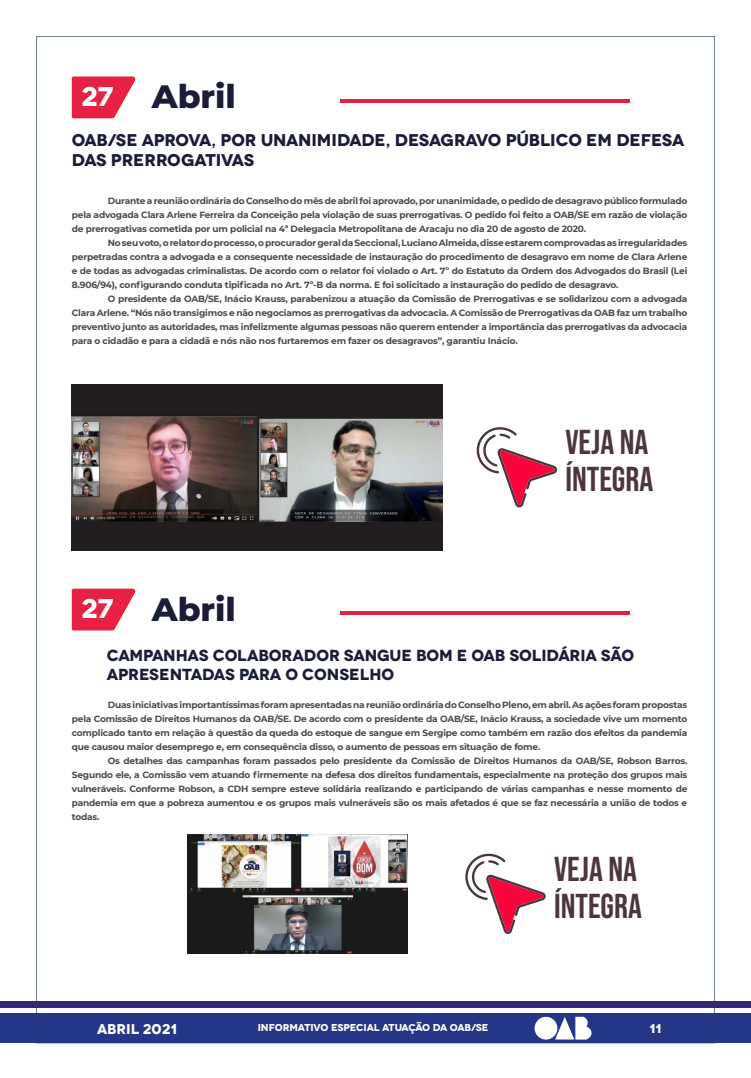
<style>
.page{position:relative;width:751px;height:1078px;background:#fff}
.page>*{position:absolute;margin:0;border:0;box-sizing:border-box;transform-origin:0 0}
.t1{font:34.5px/37.2px "Bebas Neue";color:#4d363b}
.t2{font:800 33px "Montserrat";color:#191d38}
.t3{font:700 17px/20.4px "Novecentowide";letter-spacing:-.01em;color:#191d38}
.t4{font:700 16px/19.2px "Novecentowide";letter-spacing:-.01em;color:#191d38}
.t5{font:700 14.2px "Novecentowide";color:#fff}
.t6{font:700 12.7px "Novecentowide";color:#fff}
.t7{font:700 10px "Novecentowide";letter-spacing:-.02em;color:#fff}
.t8{font:700 9px "Montserrat";letter-spacing:-.02em;color:#484c4b}
.s1{font-family:"Novecentowide";font-weight:700;font-size:27px;color:#fff}
</style>
<div class="page">
<div style="left:0;top:1012px;width:750px;height:30px;background:#263686"></div>
<div style="left:0;top:1000px;width:750px;height:6px;background:#322875"></div>
<svg style="left:534px;top:1016px;width:57px;height:23px"></svg>
<svg style="left:72px;top:76px;width:63px;height:42px;background:#ea445f"></svg>
<hr style="left:340px;top:99px;width:289px;height:3px;background:#e62141">
<img style="left:72px;top:384px;width:370px;height:166px">
<svg style="left:72px;top:588px;width:63px;height:42px;background:#ea4560"></svg>
<hr style="left:340px;top:611px;width:289px;height:3px;background:#e62141">
<img style="left:187px;top:834px;width:220px;height:118px">
<svg style="left:476px;top:427px;width:81px;height:80px"></svg>
<svg style="left:465px;top:853px;width:80px;height:80px"></svg>
<h2 class="t2" style="left:81px;top:72px;width:156px"><span class="s1">27</span> Abril</h2>
<h3 class="t3" style="left:72px;top:130px;width:613px">OAB/SE APROVA, POR UNANIMIDADE, DESAGRAVO PÚBLICO EM DEFESA<br>DAS PRERROGATIVAS</h3>
<p class="t8" style="left:108px;top:194px;width:580px">Durante a reunião ordinária do Conselho do mês de abril foi aprovado, por unanimidade, o pedido de desagravo público formulado</p>
<p class="t8" style="left:72px;top:208px;width:616px">pela advogada Clara Arlene Ferreira da Conceição pela violação de suas prerrogativas. O pedido foi feito a OAB/SE em razão de violação</p>
<p class="t8" style="left:72px;top:222px;width:515px">de prerrogativas cometida por um policial na 4ª Delegacia Metropolitana de Aracaju no dia 20 de agosto de 2020.</p>
<p class="t8" style="left:108px;top:236px;width:580px">No seu voto, o relator do processo, o procurador geral da Seccional, Luciano Almeida, disse estarem comprovadas as irregularidades</p>
<p class="t8" style="left:72px;top:250px;width:616px">perpetradas contra a advogada e a consequente necessidade de instauração do procedimento de desagravo em nome de Clara Arlene</p>
<p class="t8" style="left:72px;top:264px;width:616px">e de todas as advogadas criminalistas. De acordo com o relator foi violado o Art. 7º do Estatuto da Ordem dos Advogados do Brasil (Lei</p>
<p class="t8" style="left:72px;top:278px;width:548px">8.906/94), configurando conduta tipificada no Art. 7º-B da norma. E foi solicitado a instauração do pedido de desagravo.</p>
<p class="t8" style="left:108px;top:292px;width:580px">O presidente da OAB/SE, Inácio Krauss, parabenizou a atuação da Comissão de Prerrogativas e se solidarizou com a advogada</p>
<p class="t8" style="left:72px;top:306px;width:616px">Clara Arlene. “Nós não transigimos e não negociamos as prerrogativas da advocacia. A Comissão de Prerrogativas da OAB faz um trabalho</p>
<p class="t8" style="left:72px;top:320px;width:616px">preventivo junto as autoridades, mas infelizmente algumas pessoas não querem entender a importância das prerrogativas da advocacia</p>
<p class="t8" style="left:72px;top:334px;width:447px">para o cidadão e para a cidadã e nós não nos furtaremos em fazer os desagravos”, garantiu Inácio.</p>
<h2 class="t2" style="left:81px;top:584px;width:156px"><span class="s1">27</span> Abril</h2>
<h1 class="t1" style="left:565px;top:423px;width:89px">VEJA NA<br>ÍNTEGRA</h1>
<h3 class="t4" style="left:107px;top:645px;width:528px">CAMPANHAS COLABORADOR SANGUE BOM E OAB SOLIDÁRIA SÃO<br>APRESENTADAS PARA O CONSELHO</h3>
<p class="t8" style="left:108px;top:697px;width:580px">Duas iniciativas importantíssimas foram apresentadas na reunião ordinária do Conselho Pleno, em abril. As ações foram propostas</p>
<p class="t8" style="left:72px;top:711px;width:616px">pela Comissão de Direitos Humanos da OAB/SE. De acordo com o presidente da OAB/SE, Inácio Krauss, a sociedade vive um momento</p>
<p class="t8" style="left:72px;top:725px;width:616px">complicado tanto em relação à questão da queda do estoque de sangue em Sergipe como também em razão dos efeitos da pandemia</p>
<p class="t8" style="left:72px;top:739px;width:470px">que causou maior desemprego e, em consequência disso, o aumento de pessoas em situação de fome.</p>
<p class="t8" style="left:108px;top:753px;width:580px">Os detalhes das campanhas foram passados pelo presidente da Comissão de Direitos Humanos da OAB/SE, Robson Barros.</p>
<p class="t8" style="left:72px;top:767px;width:616px">Segundo ele, a Comissão vem atuando firmemente na defesa dos direitos fundamentais, especialmente na proteção dos grupos mais</p>
<p class="t8" style="left:72px;top:781px;width:616px">vulneráveis. Conforme Robson, a CDH sempre esteve solidária realizando e participando de várias campanhas e nesse momento de</p>
<p class="t8" style="left:72px;top:795px;width:616px">pandemia em que a pobreza aumentou e os grupos mais vulneráveis são os mais afetados é que se faz necessária a união de todos e</p>
<p class="t8" style="left:72px;top:809px;width:29px">todas.</p>
<h1 class="t1" style="left:553px;top:849px;width:89px">VEJA NA<br>ÍNTEGRA</h1>
<h3 class="t5" style="left:97px;top:1019px;width:81px">ABRIL 2021</h3>
<p class="t7" style="left:257px;top:1021px;width:232px">INFORMATIVO ESPECIAL ATUAÇÃO DA OAB/SE</p>
<h3 class="t6" style="left:649px;top:1019px;width:13px">11</h3>
</div>
